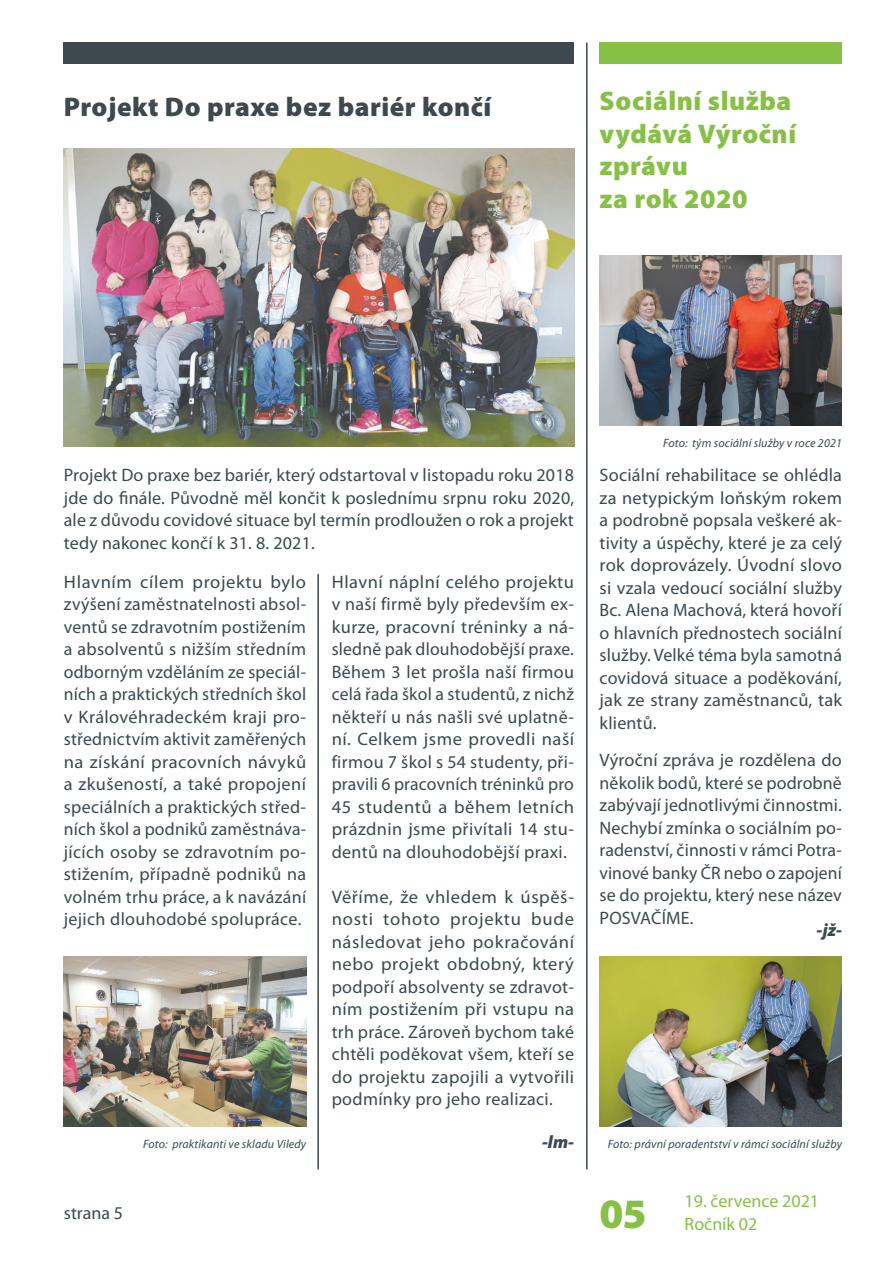
<style>
.page{position:relative;width:893px;height:1263px;background:#fff}
.page>*{position:absolute;margin:0;border:0;box-sizing:border-box;transform-origin:0 0}
.t1{font:900 42px "Myriad Pro";color:#86c145}
.t2{font:900 27px/32.4px "Myriad Pro";letter-spacing:.02em;color:#86c145}
.t3{font:900 27px "Myriad Pro";letter-spacing:.02em;color:#3d494f}
.t4{font:18px/22.5px "Myriad Pro";letter-spacing:.015em;color:#3d494f;text-align:justify}
.t5{font:18px "Myriad Pro";color:#86c145}
.t6{font:italic 900 18px "Myriad Pro";color:#3d494f}
.t7{font:italic 12px "Myriad Pro";letter-spacing:.01em;color:#3d494f}
</style>
<div class="page">
<div style="left:64px;top:43px;width:510px;height:21px;background:#3d494f"></div>
<img style="left:64px;top:149px;width:510px;height:297px">
<img style="left:64px;top:957px;width:242px;height:170px">
<div style="left:600px;top:43px;width:242px;height:21px;background:#86c145"></div>
<img style="left:600px;top:255px;width:242px;height:170px">
<img style="left:600px;top:957px;width:242px;height:170px">
<hr style="left:317px;top:574px;width:2px;height:595px;background:#3d494f">
<hr style="left:586px;top:43px;width:2px;height:1126px;background:#3d494f">
<p class="t3" style="left:64px;top:92px;width:429px">Projekt Do praxe bez bariér končí</p>
<p class="t2" style="left:600px;top:85px;width:193px">Sociální služba</p>
<p class="t2" style="left:600px;top:118px;width:198px">vydává Výroční zprávu</p>
<p class="t2" style="left:600px;top:183px;width:149px">za rok 2020</p>
<p class="t4" style="left:64px;top:464px;width:512px">Projekt Do praxe bez bariér, který odstartoval v listopadu roku 2018 jde do finále. Původně měl končit k poslednímu srpnu roku 2020, ale z důvodu covidové situace byl termín prodloužen o rok a projekt tedy nakonec končí k 31. 8. 2021.</p>
<p class="t4" style="left:64px;top:571px;width:244px">Hlavním cílem projektu bylo zvýšení zaměstnatelnosti absol&shy;ventů se zdravotním postižením a absolventů s nižším středním odborným vzděláním ze speciál&shy;ních a praktických středních škol v Královéhradeckém kraji pro&shy;střednictvím aktivit zaměřených na získání pracovních návyků a zkušeností, a také propojení speciálních a praktických střed&shy;ních škol a podniků zaměstnáva&shy;jících osoby se zdravotním po&shy;stižením, případně podniků na volném trhu práce, a k navázání jejich dlouhodobé spolupráce.</p>
<p class="t4" style="left:332px;top:571px;width:244px">Hlavní náplní celého projektu v naší firmě byly především ex&shy;kurze, pracovní tréninky a ná&shy;sledně pak dlouhodobější praxe.<br>Během 3 let prošla naší firmou celá řada škol a studentů, z nichž někteří u nás našli své uplatně&shy;ní. Celkem jsme provedli naší firmou 7 škol s 54 studenty, při&shy;pravili 6 pracovních tréninků pro 45 studentů a během letních prázdnin jsme přivítali 14 stu&shy;dentů na dlouhodobější praxi.</p>
<p class="t4" style="left:332px;top:886px;width:244px">Věříme, že vhledem k úspěš&shy;nosti tohoto projektu bude následovat jeho pokračování nebo projekt obdobný, který podpoří absolventy se zdravot&shy;ním postižením při vstupu na trh práce. Zároveň bychom také chtěli poděkovat všem, kteří se do projektu zapojili a vytvořili podmínky pro jeho realizaci.</p>
<p class="t6" style="left:542px;top:1132px;width:34px">-lm-</p>
<p class="t7" style="left:143px;top:1138px;width:165px">Foto: praktikanti ve skladu Viledy</p>
<p class="t4" style="left:64px;top:1202px;width:61px">strana 5</p>
<p class="t7" style="left:663px;top:436px;width:180px">Foto: tým sociální služby v roce 2021</p>
<p class="t4" style="left:600px;top:464px;width:244px">Sociální rehabilitace se ohlédla za netypickým loňským rokem a podrobně popsala veškeré ak&shy;tivity a úspěchy, které je za celý rok doprovázely. Úvodní slovo si vzala vedoucí sociální služby Bc. Alena Machová, která hovoří o hlavních přednostech sociální služby. Velké téma byla samotná covidová situace a poděkování, jak ze strany zaměstnanců, tak klientů.</p>
<p class="t4" style="left:600px;top:749px;width:244px">Výroční zpráva je rozdělena do několik bodů, které se podrobně zabývají jednotlivými činnostmi.<br>Nechybí zmínka o sociálním po&shy;radenství, činnosti v rámci Potra&shy;vinové banky ČR nebo o zapojení se do projektu, který nese název POSVAČÍME.</p>
<p class="t6" style="left:816px;top:919px;width:27px">-jž-</p>
<p class="t7" style="left:608px;top:1138px;width:236px">Foto: právní poradentství v rámci sociální služby</p>
<p class="t1" style="left:600px;top:1190px;width:48px">05</p>
<p class="t5" style="left:685px;top:1191px;width:136px">19. července 2021</p>
<p class="t5" style="left:685px;top:1214px;width:74px">Ročník 02</p>
</div>
